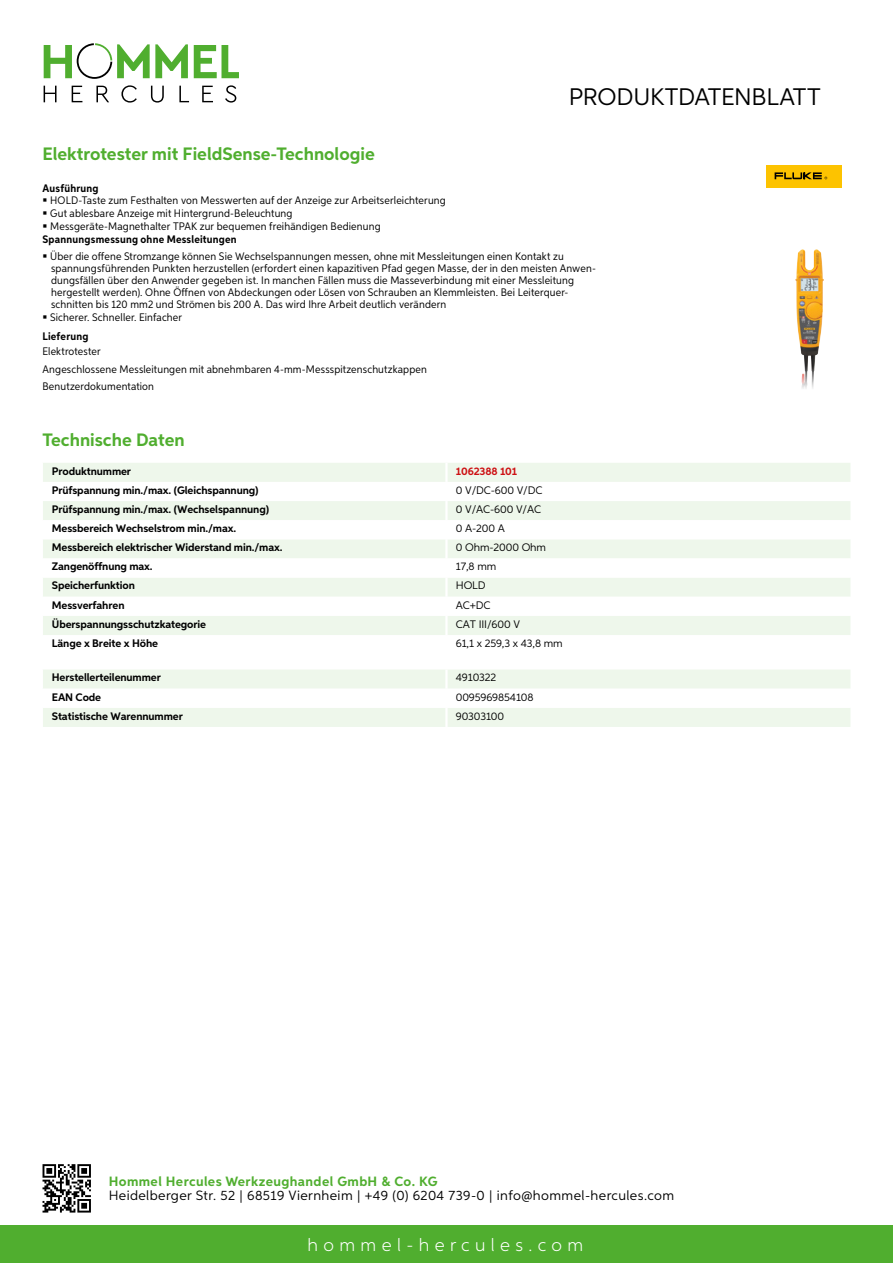
<style>
.page{position:relative;width:893px;height:1263px;background:#fff}
.page>*{position:absolute;margin:0;border:0;box-sizing:border-box;transform-origin:0 0}
.t1{font:24px "Aspira";letter-spacing:-.01em;color:#000}
.t2{font:700 18px "Aspira";color:#50ae2f}
.t3{font:300 18px "Aspira";letter-spacing:.3em;color:#fff}
.t4{font:13.5px "Aspira";letter-spacing:.03em;color:#000}
.t5{font:700 13.5px "Aspira";letter-spacing:.03em;color:#50ae2f}
.t6{font:10.95px/12.1px "Aspira Nar";letter-spacing:.015em;color:#000}
.t7{font:700 10.95px "Aspira";letter-spacing:-.01em;color:#000}
.t8{font:10.95px "Aspira";letter-spacing:-.01em;color:#000}
.t9{font:700 10.95px "Aspira Nar";letter-spacing:.02em;color:#000}
.t10{font:700 10.95px "Aspira";letter-spacing:-.01em;color:#cd1013}
</style>
<div class="page">
<div style="left:0;top:1226px;width:893px;height:37px;background:#50ae2f"></div>
<svg style="left:43px;top:1164px;width:48px;height:48px"></svg>
<svg style="left:194px;top:45px;width:45px;height:33px"></svg>
<svg style="left:44px;top:43px;width:144px;height:36px"></svg>
<svg style="left:44px;top:86px;width:13px;height:16px"></svg>
<svg style="left:72px;top:86px;width:10px;height:16px"></svg>
<svg style="left:96px;top:86px;width:13px;height:16px"></svg>
<svg style="left:121px;top:85px;width:16px;height:18px"></svg>
<svg style="left:151px;top:86px;width:13px;height:17px"></svg>
<svg style="left:179px;top:86px;width:10px;height:16px"></svg>
<svg style="left:202px;top:86px;width:11px;height:16px"></svg>
<svg style="left:225px;top:85px;width:11px;height:18px"></svg>
<div style="left:43px;top:463px;width:807px;height:19px;background:#eef7eb"></div>
<svg style="left:43px;top:501px;width:807px;height:134px;fill:#eef7eb"></svg>
<hr style="left:445px;top:463px;width:3px;height:19px;background:#fff">
<hr style="left:445px;top:501px;width:3px;height:19px;background:#fff">
<hr style="left:445px;top:520px;width:3px;height:19px;background:#fff">
<hr style="left:445px;top:539px;width:3px;height:19px;background:#fff">
<hr style="left:445px;top:558px;width:3px;height:20px;background:#fff">
<hr style="left:445px;top:578px;width:3px;height:19px;background:#fff">
<hr style="left:445px;top:597px;width:3px;height:19px;background:#fff">
<hr style="left:445px;top:616px;width:3px;height:19px;background:#fff">
<svg style="left:43px;top:670px;width:807px;height:57px"></svg>
<hr style="left:445px;top:708px;width:3px;height:19px;background:#fff">
<img style="left:795px;top:249px;width:29px;height:140px">
<div style="left:766px;top:166px;width:76px;height:22px;background:#fdc300"></div>
<svg style="left:775px;top:172px;width:52px;height:7px"></svg>
<h1 class="t1" style="left:569px;top:82px;width:253px">Produktdatenblatt</h1>
<h2 class="t2" style="left:43px;top:142px;width:334px">Elektrotester mit FieldSense-Technologie</h2>
<p class="t9" style="left:43px;top:181px;width:58px">Ausführung</p>
<p class="t6" style="left:50px;top:194px;width:397px;line-height:12.8px">HOLD-Taste zum Festhalten von Messwerten auf der Anzeige zur Arbeitserleichterung<br>Gut ablesbare Anzeige mit Hintergrund-Beleuchtung<br>Messgeräte-Magnethalter TPAK zur bequemen freihändigen Bedienung</p>
<p class="t9" style="left:43px;top:232px;width:196px">Spannungsmessung ohne Messleitungen</p>
<p class="t6" style="left:50px;top:250px;width:547px">Über die offene Stromzange können Sie Wechselspannungen messen, ohne mit Messleitungen einen Kontakt zu spannungsführenden Punkten herzustellen (erfordert einen kapazitiven Pfad gegen Masse, der in den meisten Anwen&shy;dungsfällen über den Anwender gegeben ist. In manchen Fällen muss die Masseverbindung mit einer Messleitung hergestellt werden). Ohne Öffnen von Abdeckungen oder Lösen von Schrauben an Klemmleisten. Bei Leiterquer&shy;schnitten bis 120 mm2 und Strömen bis 200 A. Das wird Ihre Arbeit deutlich verändern<br>Sicherer. Schneller. Einfacher</p>
<p class="t9" style="left:43px;top:329px;width:47px">Lieferung</p>
<p class="t6" style="left:43px;top:342px;width:386px;line-height:17.5px">Elektrotester<br>Angeschlossene Messleitungen mit abnehmbaren 4-mm-Messspitzenschutzkappen<br>Benutzerdokumentation</p>
<h2 class="t2" style="left:43px;top:429px;width:144px">Technische Daten</h2>
<p class="t7" style="left:52px;top:464px;width:81px">Produktnummer</p>
<p class="t10" style="left:456px;top:464px;width:63px">1062388 101</p>
<p class="t7" style="left:52px;top:483px;width:208px">Prüfspannung min./max. (Gleichspannung)</p>
<p class="t8" style="left:456px;top:483px;width:88px">0 V/DC-600 V/DC</p>
<p class="t7" style="left:52px;top:502px;width:219px">Prüfspannung min./max. (Wechselspannung)</p>
<p class="t8" style="left:456px;top:502px;width:87px">0 V/AC-600 V/AC</p>
<p class="t7" style="left:52px;top:522px;width:186px">Messbereich Wechselstrom min./max.</p>
<p class="t8" style="left:456px;top:522px;width:50px">0 A-200 A</p>
<p class="t7" style="left:52px;top:541px;width:232px">Messbereich elektrischer Widerstand min./max.</p>
<p class="t8" style="left:456px;top:541px;width:92px">0 Ohm-2000 Ohm</p>
<p class="t7" style="left:52px;top:560px;width:102px">Zangenöffnung max.</p>
<p class="t8" style="left:456px;top:560px;width:42px">17,8 mm</p>
<p class="t7" style="left:52px;top:579px;width:85px">Speicherfunktion</p>
<p class="t8" style="left:456px;top:579px;width:16px">HOLD</p>
<p class="t7" style="left:52px;top:598px;width:74px">Messverfahren</p>
<p class="t8" style="left:456px;top:598px;width:36px">AC+DC</p>
<p class="t7" style="left:52px;top:617px;width:156px">Überspannungsschutzkategorie</p>
<p class="t8" style="left:456px;top:617px;width:66px">CAT III/600 V</p>
<p class="t7" style="left:52px;top:636px;width:108px">Länge x Breite x Höhe</p>
<p class="t8" style="left:456px;top:636px;width:108px">61,1 x 259,3 x 43,8 mm</p>
<p class="t7" style="left:52px;top:671px;width:111px">Herstellerteilenummer</p>
<p class="t8" style="left:456px;top:671px;width:42px">4910322</p>
<p class="t7" style="left:52px;top:690px;width:51px">EAN Code</p>
<p class="t8" style="left:456px;top:690px;width:79px">0095969854108</p>
<p class="t7" style="left:52px;top:709px;width:132px">Statistische Warennummer</p>
<p class="t8" style="left:456px;top:709px;width:50px">90303100</p>
<p class="t5" style="left:109px;top:1172px;width:330px">Hommel Hercules Werkzeughandel GmbH &amp; Co. KG</p>
<p class="t4" style="left:109px;top:1187px;width:567px">Heidelberger Str. 52 | 68519 Viernheim | +49 (0) 6204 739-0 | info@hommel-hercules.com</p>
<h2 class="t3" style="left:307px;top:1234px;width:277px">hommel-hercules.com</h2>
</div>
